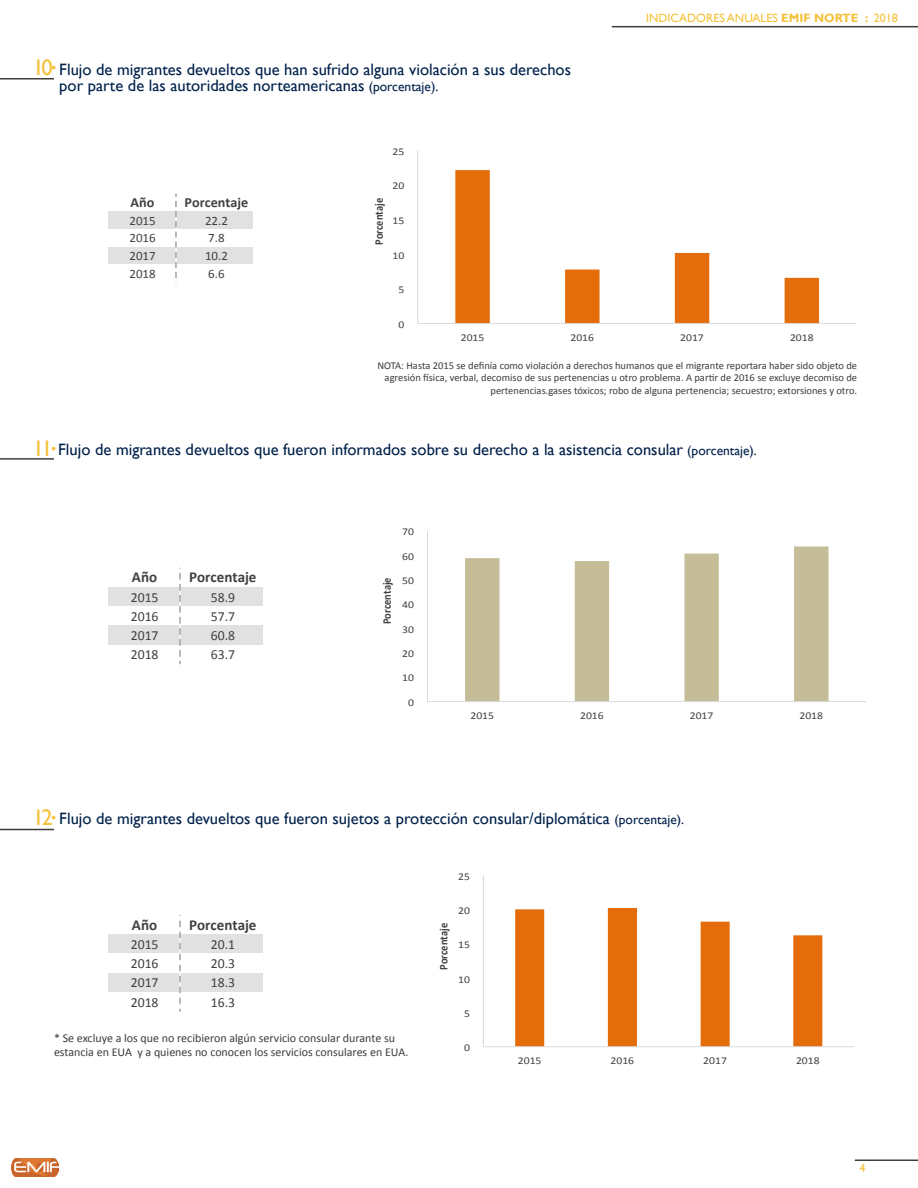
<style>
.page{position:relative;width:918px;height:1188px;background:#fff}
.page>*{position:absolute;margin:0;border:0;box-sizing:border-box;transform-origin:0 0}
.t1{font:22.5px "Gill Sans";color:#f5c139}
.t2{font:16.5px "Gill Sans";color:#01214b}
.t3{font:700 15.15px "Calibri";color:#404040}
.t4{font:13.95px "Calibri";color:#404040}
.t5{font:700 13.95px "Calibri";color:#404040}
.t6{font:12.75px "Calibri";color:#404040}
.t7{font:12px/14.4px "Calibri";color:#3c3c3d}
.t8{font:12px "Gill Sans";color:#f5c139}
.t9{font:700 11.7px "Calibri";color:#404040;scale:.9 1}
.t10{font:10.5px/12.6px "Calibri";color:#3c3c3d;text-align:right}
.t11{font:10.5px "Calibri";color:#404040;scale:1.12 1}
.s1{font-size:13.5px}
.s2{font-weight:700}
</style>
<div class="page">
<img style="left:11px;top:1158px;width:47px;height:19px">
<hr style="left:612px;top:26px;width:306px;height:1px;background:#3e3e3f">
<hr style="left:855px;top:1160px;width:63px;height:1px;background:#3e3e3f">
<hr style="left:0;top:78px;width:54px;height:2px;background:#3e3e3f">
<hr style="left:0;top:458px;width:54px;height:2px;background:#3e3e3f">
<hr style="left:0;top:829px;width:54px;height:1px;background:#3e3e3f">
<svg style="left:455px;top:170px;width:364px;height:153px"></svg>
<hr style="left:417px;top:151px;width:1px;height:172px;background:#d9d9d9">
<hr style="left:418px;top:323px;width:439px;height:1px;background:#d9d9d9">
<svg style="left:427px;top:531px;width:439px;height:171px"></svg>
<svg style="left:483px;top:876px;width:371px;height:171px"></svg>
<div style="left:108px;top:211px;width:145px;height:18px;background:#e1e1e1"></div>
<div style="left:108px;top:247px;width:145px;height:18px;background:#e1e1e1"></div>
<hr style="left:175px;top:194px;width:2px;height:88px;background:#bfbfbf">
<div style="left:108px;top:587px;width:154px;height:19px;background:#e1e1e1"></div>
<div style="left:108px;top:626px;width:154px;height:19px;background:#e1e1e1"></div>
<hr style="left:179px;top:568px;width:2px;height:96px;background:#bfbfbf">
<div style="left:108px;top:935px;width:154px;height:19px;background:#e1e1e1"></div>
<div style="left:108px;top:973px;width:154px;height:19px;background:#e1e1e1"></div>
<hr style="left:179px;top:915px;width:2px;height:97px;background:#bfbfbf">
<p class="t1" style="left:33px;top:54px;width:26px">10<sup>.</sup></p>
<p class="t2" style="left:59px;top:60px;width:513px">Flujo de migrantes devueltos que han sufrido alguna violación a sus derechos</p>
<p class="t2" style="left:59px;top:76px;width:381px">por parte de las autoridades norteamericanas <span class="s1">(porcentaje).</span></p>
<p class="t11" style="left:392px;top:145px;width:12px">25</p>
<p class="t5" style="left:131px;top:193px;width:25px">Año</p>
<p class="t5" style="left:185px;top:193px;width:65px">Porcentaje</p>
<p class="t6" style="left:129px;top:212px;width:28px">2015</p>
<p class="t6" style="left:205px;top:212px;width:24px">22.2</p>
<p class="t6" style="left:129px;top:230px;width:28px">2016</p>
<p class="t6" style="left:208px;top:230px;width:18px">7.8</p>
<p class="t6" style="left:129px;top:248px;width:28px">2017</p>
<p class="t6" style="left:205px;top:248px;width:24px">10.2</p>
<p class="t6" style="left:129px;top:266px;width:28px">2018</p>
<p class="t6" style="left:208px;top:266px;width:18px">6.6</p>
<p class="t9" style="left:371px;top:245px;width:53px;rotate:-90deg">Porcentaje</p>
<p class="t11" style="left:392px;top:179px;width:12px">20</p>
<p class="t11" style="left:392px;top:214px;width:12px">15</p>
<p class="t11" style="left:392px;top:248px;width:12px">10</p>
<p class="t11" style="left:398px;top:283px;width:7px">5</p>
<p class="t11" style="left:398px;top:317px;width:7px">0</p>
<p class="t8" style="left:646px;top:11px;width:253px">INDICADORES ANUALES <span class="s2">EMIF NORTE :</span> 2018</p>
<p class="t11" style="left:461px;top:330px;width:23px">2015</p>
<p class="t11" style="left:571px;top:330px;width:23px">2016</p>
<p class="t11" style="left:680px;top:330px;width:23px">2017</p>
<p class="t11" style="left:790px;top:330px;width:23px">2018</p>
<p class="t10" style="left:377px;top:359px;width:481px">NOTA: Hasta 2015 se definía como violación a derechos humanos que el migrante reportara haber sido objeto de agresión física, verbal, decomiso de sus pertenencias u otro problema. A partir de 2016 se excluye decomiso de pertenencias.gases tóxicos; robo de alguna pertenencia; secuestro; extorsiones y otro.</p>
<p class="t1" style="left:33px;top:436px;width:26px">11<sup>.</sup></p>
<p class="t2" style="left:58px;top:440px;width:700px">Flujo de migrantes devueltos que fueron informados sobre su derecho a la asistencia consular <span class="s1">(porcentaje).</span></p>
<p class="t11" style="left:402px;top:525px;width:12px">70</p>
<p class="t3" style="left:132px;top:568px;width:27px">Año</p>
<p class="t3" style="left:189px;top:568px;width:69px">Porcentaje</p>
<p class="t4" style="left:131px;top:588px;width:29px">2015</p>
<p class="t4" style="left:211px;top:588px;width:26px">58.9</p>
<p class="t4" style="left:131px;top:607px;width:29px">2016</p>
<p class="t4" style="left:211px;top:607px;width:26px">57.7</p>
<p class="t4" style="left:131px;top:627px;width:29px">2017</p>
<p class="t4" style="left:211px;top:627px;width:26px">60.8</p>
<p class="t4" style="left:131px;top:646px;width:29px">2018</p>
<p class="t4" style="left:211px;top:646px;width:26px">63.7</p>
<p class="t9" style="left:379px;top:624px;width:53px;rotate:-90deg">Porcentaje</p>
<p class="t11" style="left:402px;top:550px;width:12px">60</p>
<p class="t11" style="left:402px;top:574px;width:12px">50</p>
<p class="t11" style="left:402px;top:598px;width:12px">40</p>
<p class="t11" style="left:402px;top:623px;width:12px">30</p>
<p class="t11" style="left:402px;top:647px;width:12px">20</p>
<p class="t11" style="left:402px;top:671px;width:12px">10</p>
<p class="t11" style="left:408px;top:696px;width:7px">0</p>
<p class="t11" style="left:470px;top:709px;width:23px">2015</p>
<p class="t11" style="left:580px;top:709px;width:23px">2016</p>
<p class="t11" style="left:690px;top:709px;width:23px">2017</p>
<p class="t11" style="left:799px;top:709px;width:23px">2018</p>
<p class="t1" style="left:33px;top:805px;width:26px">12<sup>.</sup></p>
<p class="t2" style="left:59px;top:809px;width:626px">Flujo de migrantes devueltos que fueron sujetos a protección consular/diplomática <span class="s1">(porcentaje).</span></p>
<p class="t11" style="left:458px;top:870px;width:12px">25</p>
<p class="t3" style="left:132px;top:915px;width:27px">Año</p>
<p class="t3" style="left:189px;top:915px;width:69px">Porcentaje</p>
<p class="t4" style="left:131px;top:936px;width:29px">2015</p>
<p class="t4" style="left:211px;top:936px;width:26px">20.1</p>
<p class="t4" style="left:131px;top:955px;width:29px">2016</p>
<p class="t4" style="left:211px;top:955px;width:26px">20.3</p>
<p class="t4" style="left:131px;top:974px;width:29px">2017</p>
<p class="t4" style="left:211px;top:974px;width:26px">18.3</p>
<p class="t4" style="left:131px;top:993px;width:29px">2018</p>
<p class="t4" style="left:211px;top:993px;width:26px">16.3</p>
<p class="t7" style="left:54px;top:1031px;width:356px">* Se excluye a los que no recibieron algún servicio consular durante su estancia en EUA y a quienes no conocen los servicios consulares en EUA.</p>
<p class="t9" style="left:436px;top:970px;width:53px;rotate:-90deg">Porcentaje</p>
<p class="t11" style="left:458px;top:904px;width:12px">20</p>
<p class="t11" style="left:458px;top:938px;width:12px">15</p>
<p class="t11" style="left:458px;top:972px;width:12px">10</p>
<p class="t11" style="left:464px;top:1007px;width:7px">5</p>
<p class="t11" style="left:464px;top:1041px;width:7px">0</p>
<p class="t11" style="left:518px;top:1054px;width:23px">2015</p>
<p class="t11" style="left:611px;top:1054px;width:23px">2016</p>
<p class="t11" style="left:703px;top:1054px;width:23px">2017</p>
<p class="t11" style="left:796px;top:1054px;width:23px">2018</p>
<p class="t8" style="left:859px;top:1161px;width:7px">4</p>
</div>
